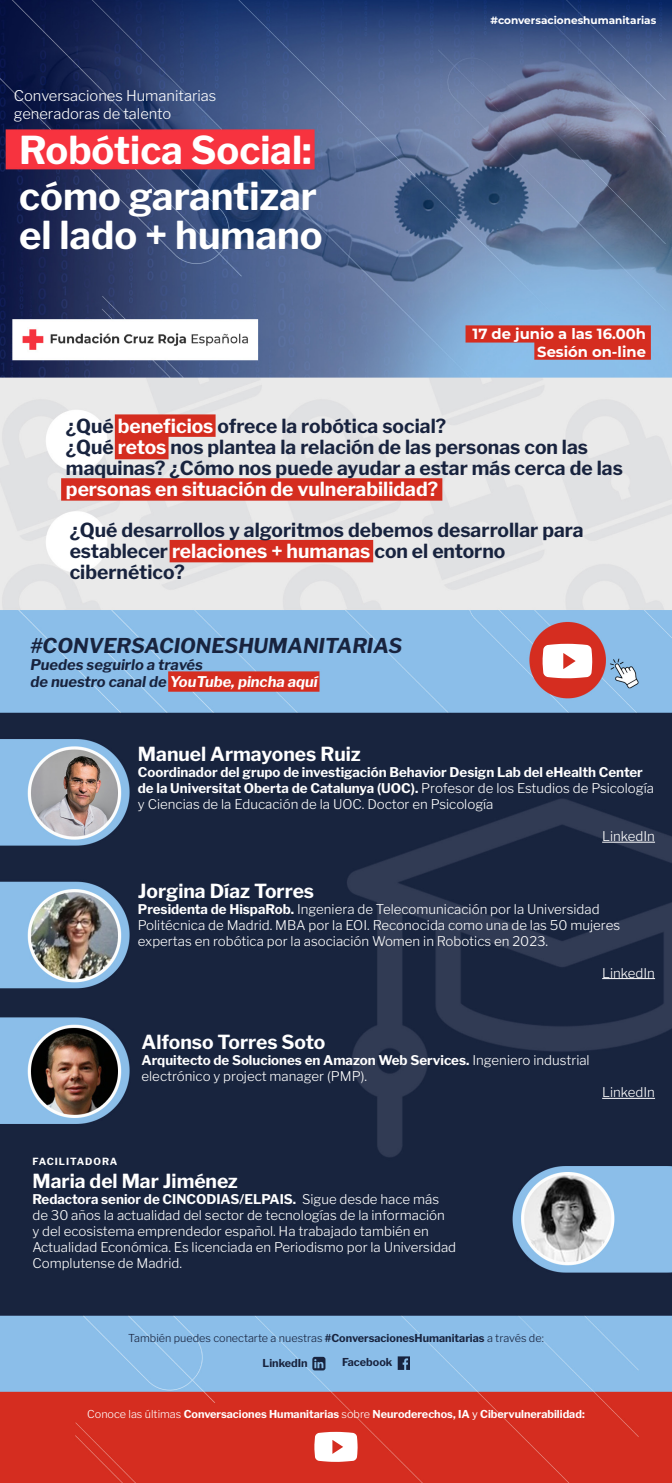
<style>
.page{position:relative;width:672px;height:1483px;background:#fff}
.page>*{position:absolute;margin:0;border:0;box-sizing:border-box;transform-origin:0 0}
.TITULO{font:700 38.15px/39.5px "Libre Franklin";color:#fff}
.TITULO_PONENTES{font:italic 700 20.3px "Libre Franklin";color:#18233e}
.QUOTE{font:700 19.25px/21px "Libre Franklin";color:#18233e}
.Parrafo{font:700 19.25px "Libre Franklin";color:#fff}
.TITULO_PONENTES-2{font:italic 700 14.7px/17.1px "Libre Franklin";color:#18233e}
.ANTETITULO{font:300 14.7px/17.6px "Libre Franklin";color:#fff}
.FECHA{font:700 14.7px "Montserrat";color:#fff}
.Parrafo-2{font:300 13.3px/16px "Libre Franklin";color:#fff}
.Parrafo-3{font:700 13.3px/16px "Libre Franklin";color:#fff}
.t1{font:700 10.85px "Libre Franklin";color:#fff}
.t2{font:300 10.85px "Libre Franklin";color:#18233e}
.t3{font:700 10.85px "Libre Franklin";color:#18233e}
.t4{font:700 10.5px "Montserrat";color:#fff}
.Parrafo-4{font:700 9.8px "Libre Franklin";letter-spacing:.1em;color:#fff}
.s1{color:#fff}
.s2{font-weight:300}
.s3{font-weight:700}
.s4{font-weight:400}
</style>
<div class="page">
<img style="left:0;top:0;width:672px;height:1482px">
<hr style="left:602px;top:841px;width:53px;height:1px;background:#fff">
<hr style="left:602px;top:978px;width:53px;height:1px;background:#fff">
<hr style="left:602px;top:1097px;width:53px;height:1px;background:#fff">
<svg style="left:543px;top:643px;width:49px;height:35px"></svg>
<svg style="left:312px;top:1356px;width:13px;height:14px"></svg>
<svg style="left:398px;top:1356px;width:12px;height:13px"></svg>
<svg style="left:314px;top:1431px;width:44px;height:30px"></svg>
<h2 class="ANTETITULO" style="left:14px;top:86px;width:204px">Conversaciones Humanitarias generadoras de talento</h2>
<h1 class="TITULO" style="left:19px;top:127px;width:294px">Robótica Social:</h1>
<h1 class="TITULO" style="left:19px;top:172px;width:305px">cómo garantizar el lado + humano</h1>
<p class="t4" style="left:490px;top:13px;width:167px">#conversacioneshumanitarias</p>
<h3 class="FECHA" style="left:473px;top:323px;width:175px">17 de junio a las 16.00h</h3>
<h3 class="FECHA" style="left:537px;top:341px;width:110px">Sesión on-line</h3>
<p class="QUOTE" style="left:66px;top:413px;width:558px">¿Qué <span class="s1">beneficios</span> ofrece la robótica social?<br>¿Qué <span class="s1">retos</span> nos plantea la relación de las personas con las maquinas? ¿Cómo nos puede ayudar a estar más cerca de las <span class="s1">personas en situación de vulnerabilidad?</span></p>
<p class="QUOTE" style="left:70px;top:517px;width:515px">¿Qué desarrollos y algoritmos debemos desarrollar para establecer <span class="s1">relaciones + humanas</span> con el entorno cibernético?</p>
<h6 class="TITULO_PONENTES" style="left:30px;top:630px;width:373px">#CONVERSACIONESHUMANITARIAS</h6>
<h6 class="TITULO_PONENTES-2" style="left:30px;top:655px;width:289px">Puedes seguirlo a través<br>de nuestro canal de <span class="s1">YouTube, pincha aquí</span></h6>
<p class="Parrafo" style="left:138px;top:739px;width:224px">Manuel Armayones Ruiz</p>
<p class="Parrafo-3" style="left:138px;top:763px;width:518px">Coordinador del grupo de investigación Behavior Design Lab del eHealth Center de la Universitat Oberta de Catalunya (UOC). <span class="s2">Profesor de los Estudios de Psicología y Ciencias de la Educación de la UOC. Doctor en Psicología</span></p>
<p class="Parrafo-2" style="left:602px;top:827px;width:54px">LinkedIn</p>
<p class="Parrafo" style="left:138px;top:875px;width:178px">Jorgina Díaz Torres</p>
<p class="Parrafo-2" style="left:138px;top:899px;width:484px"><span class="s3">Presidenta de HispaRob.</span> Ingeniera de Telecomunicación por la Universidad<br>Politécnica de Madrid. MBA por la EOI. Reconocida como una de las 50 mujeres expertas en robótica por la asociación Women in Robotics en 2023.</p>
<p class="Parrafo-2" style="left:602px;top:963px;width:54px">LinkedIn</p>
<p class="Parrafo" style="left:142px;top:1027px;width:185px">Alfonso Torres Soto</p>
<p class="Parrafo-2" style="left:142px;top:1051px;width:450px"><span class="s3">Arquitecto de Soluciones en Amazon Web Services.</span> Ingeniero industrial electrónico y project manager (PMP).</p>
<p class="Parrafo-2" style="left:602px;top:1083px;width:54px">LinkedIn</p>
<p class="Parrafo-4" style="left:32px;top:1153px;width:87px">FACILITADORA</p>
<p class="Parrafo" style="left:32px;top:1165px;width:207px">Maria del Mar Jiménez</p>
<p class="Parrafo-2" style="left:32px;top:1189px;width:425px"><span class="s3">Redactora senior de CINCODIAS/ELPAIS.</span> Sigue desde hace más de 30 años la actualidad del sector de tecnologías de la información<br>y del ecosistema emprendedor español. Ha trabajado también en Actualidad Económica. Es licenciada en Periodismo por la Universidad Complutense de Madrid.</p>
<h6 class="t2" style="left:128px;top:1329px;width:417px">También puedes conectarte a nuestras <span class="s3">#ConversacionesHumanitarias</span> a través de:</h6>
<h6 class="t3" style="left:263px;top:1354px;width:47px">LinkedIn</h6>
<h6 class="t3" style="left:342px;top:1353px;width:52px">Facebook</h6>
<h6 class="t1" style="left:87px;top:1404px;width:499px"><span class="s2">Conoce las últimas</span> Conversaciones Humanitarias <span class="s2">sobre</span> Neuroderechos, IA <span class="s4">y</span> Cibervulnerabilidad:</h6>
</div>
